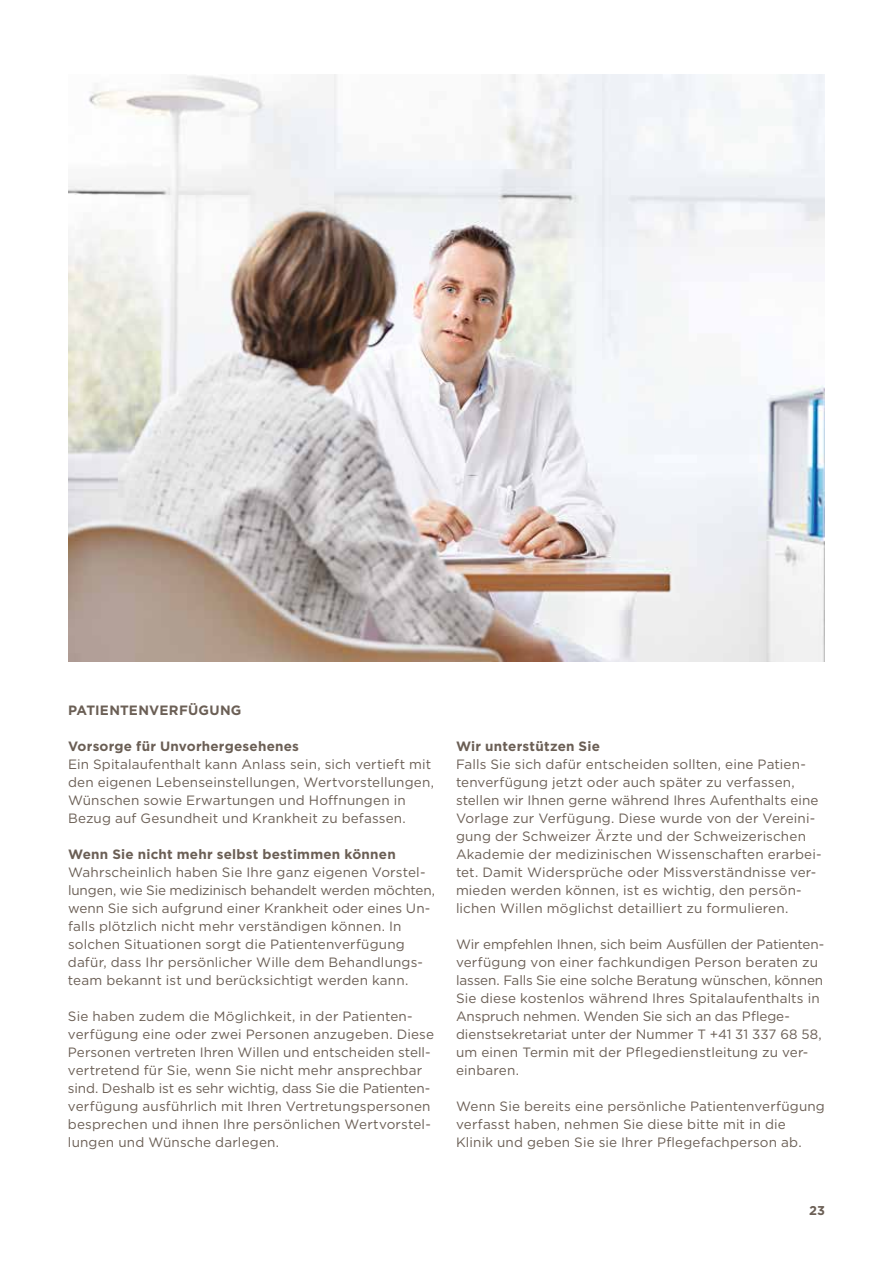
<style>
.page{position:relative;width:893px;height:1263px;background:#fff}
.page>*{position:absolute;margin:0;border:0;box-sizing:border-box;transform-origin:0 0}
.t1{font:13.5px/18px "Gotham";letter-spacing:.01em;color:#6b5f55}
.t2{font:700 13.5px "Gotham";letter-spacing:.015em;color:#6b5f55}
.t3{font:700 12.75px "Gotham";color:#6b5f55}
</style>
<div class="page">
<img style="left:68px;top:75px;width:757px;height:586px">
<p class="t2" style="left:68px;top:701px;width:175px">PATIENTENVERFÜGUNG</p>
<p class="t2" style="left:68px;top:737px;width:232px">Vorsorge für Unvorhergesehenes</p>
<p class="t1" style="left:68px;top:755px;width:368px">Ein Spitalaufenthalt kann Anlass sein, sich vertieft mit den eigenen Lebenseinstellungen, Wertvorstellungen, Wünschen sowie Erwartungen und Hoffnungen in Bezug auf Gesundheit und Krankheit zu befassen.</p>
<p class="t2" style="left:68px;top:845px;width:329px">Wenn Sie nicht mehr selbst bestimmen können</p>
<p class="t1" style="left:68px;top:863px;width:369px">Wahrscheinlich haben Sie I hre ganz eigenen Vorstel&shy;lungen, wie Sie medizinisch behandelt werden möchten, wenn Sie sich aufgrund einer Krankheit oder eines Un&shy;falls plötzlich nicht mehr verständigen können. I n solchen Situationen sorgt die Patientenverfügung dafür, dass I hr persönlicher Wille dem Behandlungs&shy;team bekannt ist und berücksichtigt werden kann.</p>
<p class="t1" style="left:68px;top:1007px;width:368px">Sie haben zudem die Möglichkeit, in der Patienten&shy;verfügung eine oder zwei Personen anzugeben. Diese Personen vertreten I hren Willen und entscheiden stell&shy;vertretend für Sie, wenn Sie nicht mehr ansprechbar sind. Deshalb ist es sehr wichtig, dass Sie die Patienten&shy;verfügung ausführlich mit I hren Vertretungspersonen besprechen und ihnen I hre persönlichen Wertvorstel&shy;lungen und Wünsche darlegen.</p>
<p class="t2" style="left:456px;top:737px;width:145px">Wir unterstützen Sie</p>
<p class="t1" style="left:456px;top:755px;width:367px">Falls Sie sich dafür entscheiden sollten, eine Patien&shy;tenverfügung jetzt oder auch später zu verfassen, stellen wir I hnen gerne während I hres Aufenthalts eine Vorlage zur Verfügung. Diese wurde von der Vereini&shy;gung der Schweizer Ärzte und der Schweizerischen Akademie der medizinischen Wissenschaften erarbei&shy;tet. Damit Widersprüche oder Missverständnisse ver&shy;mieden werden können, ist es wichtig, den persön&shy;lichen Willen möglichst detailliert zu formulieren.</p>
<p class="t1" style="left:456px;top:935px;width:370px">Wir empfehlen I hnen, sich beim Ausfüllen der Patienten&shy;verfügung von einer fachkundigen Person beraten zu lassen. Falls Sie eine solche Beratung wünschen, können Sie diese kostenlos während I hres Spitalaufenthalts in Anspruch nehmen. Wenden Sie sich an das Pflege&shy;dienstsekretariat unter der N ummer T +41 31 337 68 58, um einen Termin mit der Pflegedienstleitung zu ver&shy;einbaren.</p>
<p class="t1" style="left:456px;top:1096px;width:370px">Wenn Sie bereits eine persönliche Patientenverfügung verfasst haben, nehmen Sie diese bitte mit in die<br>Klinik und geben Sie sie I hrer Pflegefachperson ab.</p>
<p class="t3" style="left:809px;top:1201px;width:17px">23</p>
</div>
